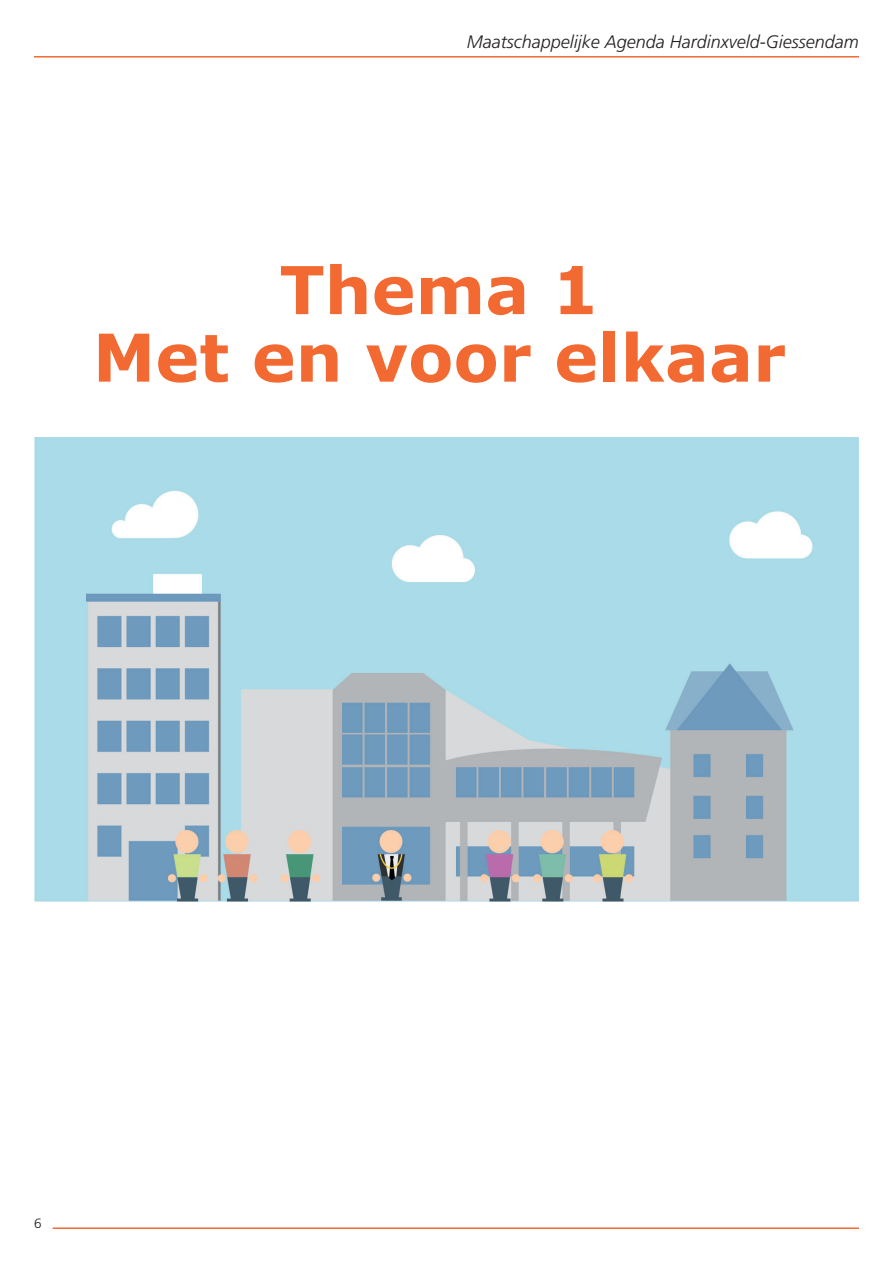
<style>
.page{position:relative;width:893px;height:1263px;background:#fff}
.page>*{position:absolute;margin:0;border:0;box-sizing:border-box;transform-origin:0 0}
.t1{font:700 66px/67.5px "Verdana";color:#f26a32;text-align:center}
.t2{font:italic 300 18px "Frutiger LT Std";color:#231f20}
.t3{font:300 13.5px "Frutiger LT Std";color:#231f20}
</style>
<div class="page">
<hr style="left:34px;top:56px;width:825px;height:2px;background:#f26a32">
<hr style="left:53px;top:1227px;width:806px;height:2px;background:#f26a32">
<img style="left:34px;top:438px;width:825px;height:464px">
<p class="t2" style="left:467px;top:31px;width:394px">Maatschappelijke Agenda Hardinxveld-Giessendam</p>
<h1 class="t1" style="left:93px;top:255px;width:695px">Thema 1<br>Met en voor elkaar</h1>
<p class="t3" style="left:34px;top:1216px;width:9px">6</p>
</div>
